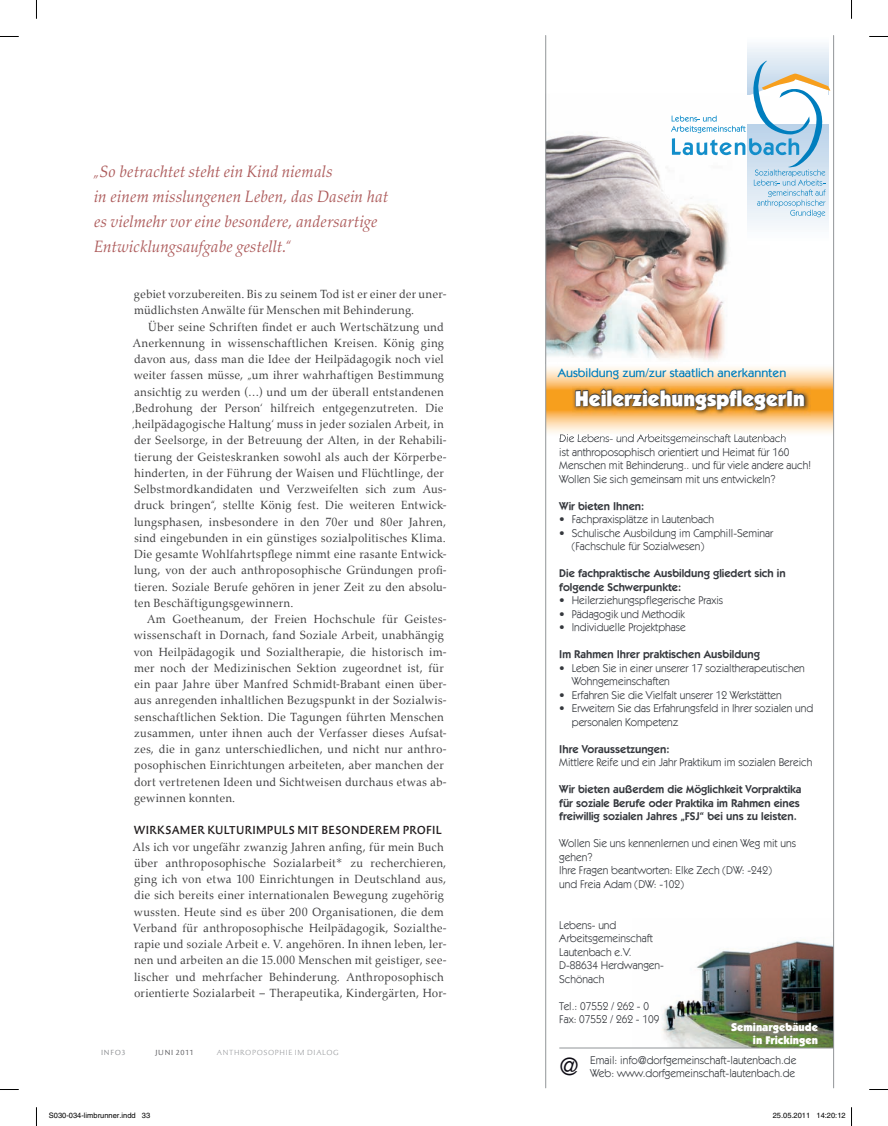
<style>
.page{position:relative;width:888px;height:1126px;background:#fff}
.page>*{position:absolute;margin:0;border:0;box-sizing:border-box;transform-origin:0 0}
.t1{font:25px "Itc Kabel";color:#0e0c15}
.t2{font:900 21.25px "Itc Kabel";color:#fff}
.t3{font:italic 16.62px/25px "Palatino Nova";letter-spacing:.005em;color:#ad5b5b;scale:.95 1}
.t4{font:500 12.5px "Itc Kabel";color:#007ebe}
.t5{font:11.88px/16.2px "Palatino Nova";letter-spacing:.01em;color:#3e3e3f;scale:.95 1}
.t6{font:500 11.88px "Palatino Sans Com";letter-spacing:.025em;color:#231f20;scale:.95 1}
.t7{font:11.25px/13.5px "Itc Kabel";color:#35383d}
.t8{font:600 11.25px/13.5px "Itc Kabel";color:#35383d}
.t9{font:900 11.25px/13.5px "Itc Kabel";color:#fff;text-align:right}
.t10{font:500 11.25px "Palatino Sans Com";color:#636366}
.t11{font:7.5px "Helvetica";color:#000}
.t12{font:300 7.5px "Palatino Sans Com";letter-spacing:.085em;color:#939598}
.t13{font:7.5px "Palatino Sans Com";letter-spacing:.09em;color:#636366}
.t14{font:7.5px "Palatino Sans Com";letter-spacing:.095em;color:#939598}
</style>
<div class="page">
<img style="left:662px;top:939px;width:171px;height:108px">
<img style="left:546px;top:94px;width:182px;height:268px">
<div style="left:747px;top:125px;width:81px;height:119px;background:#f7f9fb"></div>
<div style="left:747px;top:35px;width:81px;height:60px;background:linear-gradient(to right,#f0f5f9,#f0f5f9)"></div>
<svg style="left:671px;top:60px;width:159px;height:157px"></svg>
<img style="left:546px;top:362px;width:287px;height:76px">
<img style="left:560px;top:434px;width:226px;height:4px">
<img style="left:572px;top:386px;width:238px;height:29px">
<svg style="left:574px;top:387px;width:231px;height:24px;background:#956a2d"></svg>
<hr style="left:545px;top:35px;width:1px;height:1052px;background:#919598">
<hr style="left:833px;top:35px;width:1px;height:1052px;background:#919598">
<hr style="left:560px;top:1047px;width:273px;height:1px;background:#919598">
<svg style="left:0;top:36px;width:19px;height:1px"></svg>
<svg style="left:869px;top:36px;width:19px;height:1px"></svg>
<svg style="left:0;top:1089px;width:19px;height:1px"></svg>
<svg style="left:869px;top:1089px;width:19px;height:1px"></svg>
<svg style="left:36px;top:0;width:1px;height:19px"></svg>
<svg style="left:36px;top:1107px;width:1px;height:18px"></svg>
<svg style="left:851px;top:0;width:1px;height:19px"></svg>
<svg style="left:851px;top:1107px;width:1px;height:18px"></svg>
<h3 class="t3" style="left:94px;top:159px;width:311px">„So betrachtet steht ein Kind niemals<br>in einem misslungenen Leben, das Dasein hat es vielmehr vor eine besondere, andersartige Entwicklungsaufgabe gestellt.“</h3>
<p class="t5" style="left:134px;top:286px;width:331px">gebiet vorzubereiten. Bis zu seinem Tod ist er einer der uner&shy;müdlichsten Anwälte für Menschen mit Behinderung.</p>
<p class="t5" style="left:132px;top:318px;width:332px;text-indent:16px">Über seine Schriften findet er auch Wertschätzung und Anerkennung in wissenschaftlichen Kreisen. König ging davon aus, dass man die Idee der Heilpädagogik noch viel weiter fassen müsse, „um ihrer wahrhaftigen Bestimmung ansichtig zu werden (…) und um der überall entstandenen ‚Bedrohung der Person‘ hilfreich entgegenzutreten. Die ‚heilpädagogische Haltung‘ muss in jeder sozialen Arbeit, in der Seelsorge, in der Betreuung der Alten, in der Rehabili&shy;tierung der Geisteskranken sowohl als auch der Körperbe&shy;hinderten, in der Führung der Waisen und Flüchtlinge, der Selbstmordkandidaten und Verzweifelten sich zum Aus&shy;druck bringen“, stellte König fest. Die weiteren Entwick&shy;lungsphasen, insbesondere in den 70er und 80er Jahren, sind eingebunden in ein günstiges sozialpolitisches Klima.<br>Die gesamte Wohlfahrtspflege nimmt eine rasante Entwick&shy;lung, von der auch anthroposophische Gründungen profi&shy;tieren. Soziale Berufe gehören in jener Zeit zu den absolu&shy;ten Beschäftigungsgewinnern.</p>
<p class="t5" style="left:134px;top:611px;width:331px;text-indent:13px">Am Goetheanum, der Freien Hochschule für Geistes&shy;wissenschaft in Dornach, fand Soziale Arbeit, unabhängig von Heilpädagogik und Sozialtherapie, die historisch im&shy;mer noch der Medizinischen Sektion zugeordnet ist, für ein paar Jahre über Manfred Schmidt-Brabant einen über&shy;aus anregenden inhaltlichen Bezugspunkt in der Sozialwis&shy;senschaftlichen Sektion. Die Tagungen führten Menschen zusammen, unter ihnen auch der Verfasser dieses Aufsat&shy;zes, die in ganz unterschiedlichen, und nicht nur anthro&shy;posophischen Einrichtungen arbeiteten, aber manchen der dort vertretenen Ideen und Sichtweisen durchaus etwas ab&shy;gewinnen konnten.</p>
<p class="t6" style="left:134px;top:822px;width:326px">WIRKSAMER KULTURIMPULS MIT BESONDEREM PROFIL</p>
<p class="t5" style="left:133px;top:838px;width:332px">Als ich vor ungefähr zwanzig Jahren anfing, für mein Buch über anthroposophische Sozialarbeit* zu recherchieren, ging ich von etwa 100 Einrichtungen in Deutschland aus, die sich bereits einer internationalen Bewegung zugehörig wussten. Heute sind es über 200 Organisationen, die dem Verband für anthroposophische Heilpädagogik, Sozialthe&shy;rapie und soziale Arbeit e. V. angehören. In ihnen leben, ler&shy;nen und arbeiten an die 15.000 Menschen mit geistiger, see&shy;lischer und mehrfacher Behinderung. Anthroposophisch orientierte Sozialarbeit – Therapeutika, Kindergärten, Hor-</p>
<p class="t14" style="left:101px;top:1047px;width:26px">INFO3</p>
<p class="t13" style="left:155px;top:1047px;width:40px">JUNI 2011</p>
<p class="t12" style="left:217px;top:1047px;width:124px">ANTHROPOSOPHIE IM DIALOG</p>
<p class="t4" style="left:558px;top:365px;width:230px">Ausbildung zum/zur staatlich anerkannten</p>
<h2 class="t2" style="left:575px;top:385px;width:232px">HeilerziehungspflegerIn</h2>
<p class="t7" style="left:559px;top:431px;width:253px">Die Lebens- und Arbeitsgemeinschaft Lautenbach<br>ist anthroposophisch orientiert und Heimat für 160<br>Menschen mit Behinderung.. und für viele andere auch!<br>Wollen Sie sich gemeinsam mit uns entwickeln?</p>
<p class="t8" style="left:559px;top:499px;width:87px">Wir bieten Ihnen:</p>
<p class="t7" style="left:559px;top:512px;width:156px">• Fachpraxisplätze in Lautenbach</p>
<p class="t7" style="left:572px;top:526px;width:203px;text-indent:-12px">• Schulische Ausbildung im Camphill-Seminar (Fachschule für Sozialwesen)</p>
<p class="t8" style="left:559px;top:566px;width:228px">Die fachpraktische Ausbildung gliedert sich in folgende Schwerpunkte:</p>
<p class="t7" style="left:559px;top:593px;width:166px">• Heilerziehungspflegerische Praxis</p>
<p class="t7" style="left:559px;top:607px;width:127px">• Pädagogik und Methodik</p>
<p class="t7" style="left:559px;top:620px;width:128px">• Individuelle Projektphase</p>
<p class="t8" style="left:559px;top:647px;width:202px">Im Rahmen Ihrer praktischen Ausbildung</p>
<p class="t7" style="left:572px;top:661px;width:235px;text-indent:-12px">• Leben Sie in einer unserer 17 sozialtherapeutischen<br>Wohngemeinschaften</p>
<p class="t7" style="left:559px;top:688px;width:224px">• Erfahren Sie die Vielfalt unserer 12 Werkstätten</p>
<p class="t7" style="left:572px;top:701px;width:243px;text-indent:-12px">• Erweitern Sie das Erfahrungsfeld in Ihrer sozialen und personalen Kompetenz</p>
<p class="t8" style="left:559px;top:742px;width:112px">Ihre Voraussetzungen:</p>
<p class="t7" style="left:559px;top:755px;width:255px">Mittlere Reife und ein Jahr Praktikum im sozialen Bereich</p>
<p class="t8" style="left:559px;top:782px;width:244px">Wir bieten außerdem die Möglichkeit Vorpraktika für soziale Berufe oder Praktika im Rahmen eines freiwillig sozialen Jahres „FSJ“ bei uns zu leisten.</p>
<p class="t7" style="left:559px;top:836px;width:238px">Wollen Sie uns kennenlernen und einen Weg mit uns gehen?<br>Ihre Fragen beantworten: Elke Zech (DW: -242)<br>und Freia Adam (DW: -102)</p>
<p class="t7" style="left:559px;top:917px;width:106px">Lebens- und<br>Arbeitsgemeinschaft<br>Lautenbach e.V.<br>D-88634 Herdwangen-<br>Schönach</p>
<p class="t7" style="left:559px;top:998px;width:101px">Tel.: 07552 / 262 - 0<br>Fax: 07552 / 262 - 109</p>
<p class="t7" style="left:590px;top:1052px;width:208px">Email: info@dorfgemeinschaft-lautenbach.de<br>Web: www.dorfgemeinschaft-lautenbach.de</p>
<p class="t9" style="left:731px;top:1019px;width:88px">Seminargebäude in Frickingen</p>
<p class="t10" style="left:782px;top:1051px;width:14px">33</p>
<h1 class="t1" style="left:559px;top:1051px;width:21px">@</h1>
<p class="t11" style="left:49px;top:1111px;width:103px">S030-034-limbrunner.indd 33</p>
<p class="t11" style="left:773px;top:1111px;width:74px">25.05.2011 14:20:12</p>
</div>
